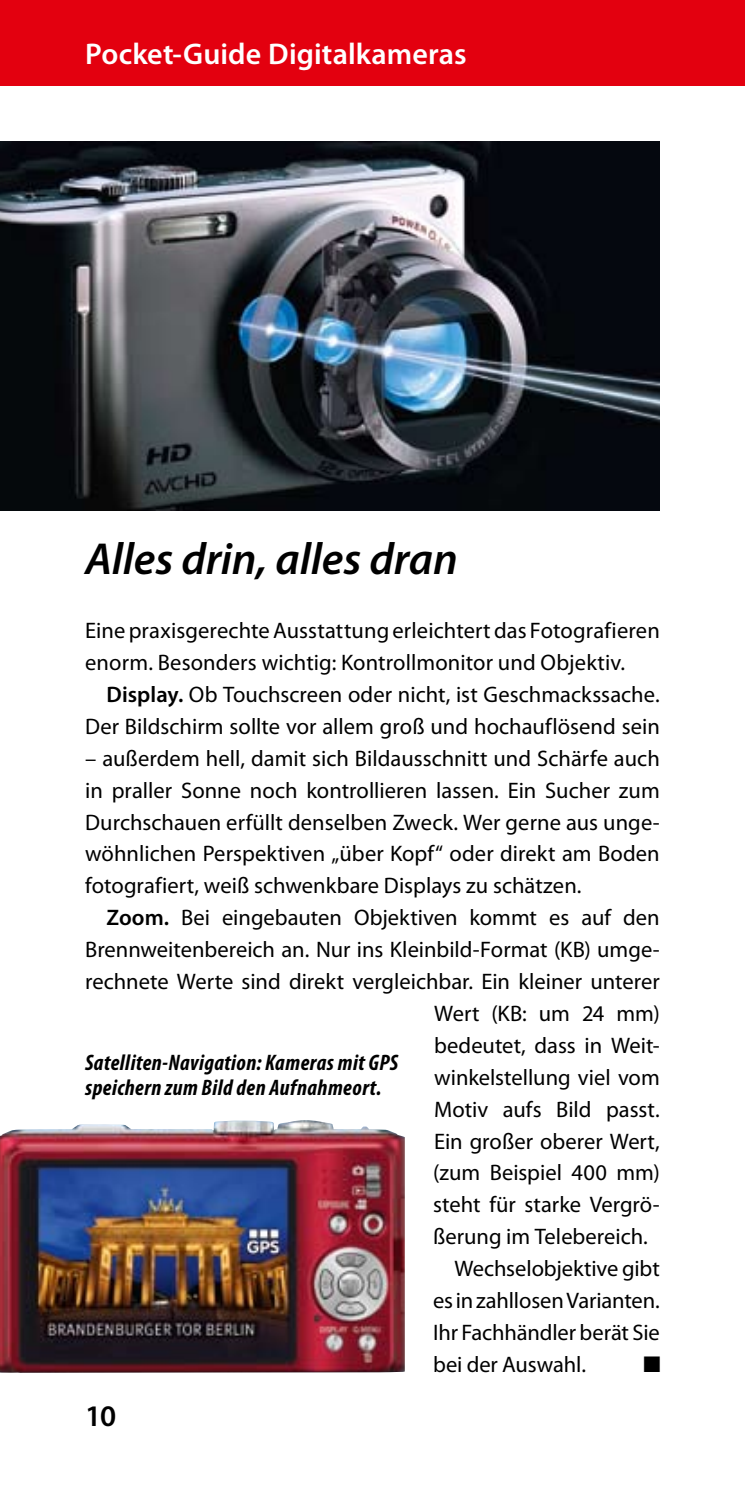
<style>
.page{position:relative;width:745px;height:1489px;background:#fff}
.page>*{position:absolute;margin:0;border:0;box-sizing:border-box;transform-origin:0 0}
.t1{font:italic 600 45px "Myriad Pro";letter-spacing:-.005em;color:#000}
.t2{font:600 30px "Myriad Pro";letter-spacing:.005em;color:#fff}
.t3{font:600 30px "Myriad Pro";color:#000}
.t4{font:22.5px/32px "Myriad Pro";color:#000}
.t5{font:italic 700 condensed 22.5px/25px "Myriad Pro";letter-spacing:.02em;color:#000}
.t6{font:22.5px "Zapf Dingbats ITC";color:#000}
.s1{font-weight:600}
</style>
<div class="page">
<div style="left:0;top:0;width:744px;height:85px;background:#e3000f"></div>
<img style="left:0;top:142px;width:659px;height:368px">
<img style="left:0;top:1120px;width:404px;height:252px">
<h2 class="t2" style="left:85px;top:37px;width:383px">Pocket-Guide Digitalkameras</h2>
<h1 class="t1" style="left:85px;top:534px;width:374px">Alles drin, alles dran</h1>
<p class="t4" style="left:85px;top:614px;width:576px">Eine praxisgerechte Ausstattung erleichtert das Fotografieren enorm. Besonders wichtig: Kontrollmonitor und Objektiv.</p>
<p class="t4" style="left:85px;top:678px;width:575px;text-align:right"><span class="s1">Display.</span> Ob Touchscreen oder nicht, ist Geschmackssache.<br>Der Bildschirm sollte vor allem groß und hochauflösend sein</p>
<p class="t4" style="left:85px;top:741px;width:576px;text-align:justify">– außerdem hell, damit sich Bildausschnitt und Schärfe auch in praller Sonne noch kontrollieren lassen. Ein Sucher zum Durchschauen erfüllt denselben Zweck. Wer gerne aus unge&shy;wöhnlichen Perspektiven „über Kopf“ oder direkt am Boden fotografiert, weiß schwenkbare Displays zu schätzen.</p>
<p class="t4" style="left:106px;top:901px;width:554px"><span class="s1">Zoom.</span> Bei eingebauten Objektiven kommt es auf den</p>
<p class="t4" style="left:85px;top:933px;width:575px">Brennweitenbereich an. Nur ins Kleinbild-Format (KB) umge-</p>
<p class="t4" style="left:85px;top:965px;width:575px">rechnete Werte sind direkt vergleichbar. Ein kleiner unterer</p>
<p class="t4" style="left:434px;top:996px;width:227px">Wert (KB: um 24 mm)</p>
<p class="t4" style="left:434px;top:1028px;width:227px">bedeutet, dass in Weit-</p>
<p class="t4" style="left:434px;top:1060px;width:227px">winkelstellung viel vom</p>
<p class="t4" style="left:434px;top:1092px;width:227px">Motiv aufs Bild passt.</p>
<p class="t4" style="left:434px;top:1124px;width:227px">Ein großer oberer Wert,</p>
<p class="t4" style="left:433px;top:1156px;width:228px">(zum Beispiel 400 mm)</p>
<p class="t4" style="left:433px;top:1188px;width:228px">steht für starke Vergrö-</p>
<p class="t4" style="left:433px;top:1220px;width:216px">ßerung im Telebereich.</p>
<p class="t4" style="left:454px;top:1252px;width:207px">Wechselobjektive gibt</p>
<p class="t4" style="left:433px;top:1283px;width:228px">es in zahllosen Varianten.</p>
<p class="t4" style="left:433px;top:1315px;width:228px">Ihr Fachhändler berät Sie</p>
<p class="t4" style="left:433px;top:1347px;width:154px">bei der Auswahl.</p>
<p class="t5" style="left:85px;top:1050px;width:314px">Satelliten-Navigation: Kameras mit GPS speichern zum Bild den Aufnahmeort.</p>
<p class="t6" style="left:643px;top:1353px;width:19px">■</p>
<h2 class="t3" style="left:85px;top:1399px;width:32px">10</h2>
</div>
